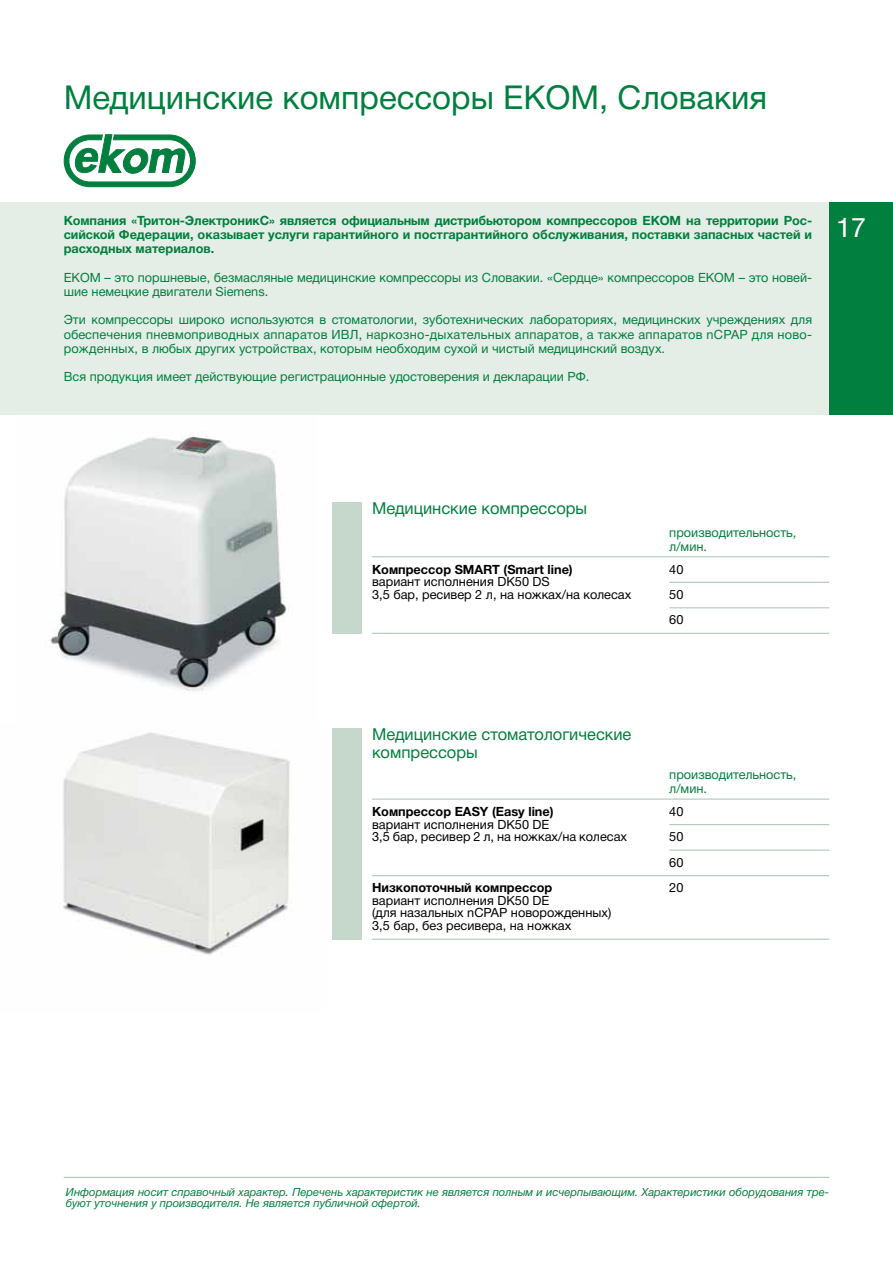
<style>
.page{position:relative;width:893px;height:1263px;background:#fff}
.page>*{position:absolute;margin:0;border:0;box-sizing:border-box;transform-origin:0 0}
.t1{font:33px "Helvetica Neue Cyr";color:#007f3e}
.t2{font:27px "Helvetica Neue Cyr";color:#fff}
.t3{font:16.5px/18px "Helvetica Neue Cyr";color:#007f3e}
.t4{font:12.75px/14.2px "Helvetica Neue Cyr";color:#007f3e}
.t5{font:12.75px/25.3px "Helvetica Neue Cyr";color:#000}
.t6{font:700 12.75px/14.2px "Helvetica Neue Cyr";color:#007f3e;text-align:justify}
.t7{font:700 12.75px "Helvetica Neue Cyr";color:#000}
.t8{font:italic 11.25px/11.2px "Helvetica Neue Cyr";color:#007f3e}
</style>
<div class="page">
<img style="left:50px;top:434px;width:239px;height:257px">
<div style="left:0;top:202px;width:829px;height:213px;background:#e5ede7"></div>
<img style="left:63px;top:732px;width:227px;height:223px">
<div style="left:829px;top:202px;width:64px;height:213px;background:#007f3e"></div>
<svg style="left:63px;top:134px;width:133px;height:53px"></svg>
<hr style="left:372px;top:798px;width:457px;height:2px;background:#b1c9b9">
<hr style="left:669px;top:849px;width:160px;height:2px;background:#b1c9b9">
<hr style="left:372px;top:875px;width:457px;height:1px;background:#b1c9b9">
<hr style="left:372px;top:939px;width:457px;height:1px;background:#b1c9b9">
<div style="left:332px;top:728px;width:29px;height:212px;background:#c6d8cc"></div>
<hr style="left:669px;top:824px;width:160px;height:1px;background:#b1c9b9">
<hr style="left:372px;top:556px;width:457px;height:1px;background:#b1c9b9">
<hr style="left:669px;top:607px;width:160px;height:1px;background:#b1c9b9">
<hr style="left:372px;top:633px;width:457px;height:1px;background:#b1c9b9">
<div style="left:332px;top:502px;width:29px;height:132px;background:#c6d8cc"></div>
<hr style="left:669px;top:582px;width:160px;height:1px;background:#b1c9b9">
<hr style="left:64px;top:1177px;width:765px;height:1px;background:#b1c9b9">
<h1 class="t1" style="left:64px;top:79px;width:705px">Медицинские компрессоры EKOM, Словакия</h1>
<p class="t6" style="left:64px;top:213px;width:750px">Компания «Тритон-ЭлектроникС» является официальным дистрибьютором компрессоров EKOM на территории Рос&shy;сийской Федерации, оказывает услуги гарантийного и постгарантийного обслуживания, поставки запасных частей и расходных материалов.</p>
<p class="t4" style="left:64px;top:270px;width:750px">EKOM – это поршневые, безмасляные медицинские компрессоры из Словакии. «Сердце» компрессоров EKOM – это новей&shy;шие немецкие двигатели Siemens.</p>
<p class="t4" style="left:64px;top:313px;width:750px;text-align:justify">Эти компрессоры широко используются в стоматологии, зуботехнических лабораториях, медицинских учреждениях для обеспечения пневмоприводных аппаратов ИВЛ, наркозно-дыхательных аппаратов, а также аппаратов nCPAP для ново&shy;рожденных, в любых других устройствах, которым необходим сухой и чистый медицинский воздух.</p>
<p class="t4" style="left:64px;top:370px;width:527px">Вся продукция имеет действующие регистрационные удостоверения и декларации РФ.</p>
<h2 class="t2" style="left:836px;top:212px;width:32px">17</h2>
<p class="t3" style="left:372px;top:499px;width:217px">Медицинские компрессоры</p>
<p class="t7" style="left:372px;top:562px;width:202px">Компрессор SMART (Smart line)</p>
<p class="t5" style="left:372px;top:576px;width:261px;line-height:12.6px">вариант исполнения DK50 DS<br>3,5 бар, ресивер 2 л, на ножках/на колесах</p>
<p class="t4" style="left:669px;top:525px;width:129px">производительность, л/мин.</p>
<p class="t5" style="left:669px;top:557px;width:16px;text-align:justify">40<br>50<br>60</p>
<p class="t3" style="left:372px;top:725px;width:261px">Медицинские стоматологические компрессоры</p>
<p class="t7" style="left:372px;top:804px;width:183px">Компрессор EASY (Easy line)</p>
<p class="t5" style="left:372px;top:818px;width:257px;line-height:12.6px">вариант исполнения DK50 DE<br>3,5 бар, ресивер 2 л, на ножках/на колесах</p>
<p class="t7" style="left:372px;top:880px;width:182px">Низкопоточный компрессор</p>
<p class="t5" style="left:372px;top:894px;width:241px;line-height:12.6px">вариант исполнения DK50 DE<br>(для назальных nCPAP новорожденных)<br>3,5 бар, без ресивера, на ножках</p>
<p class="t4" style="left:669px;top:768px;width:129px">производительность, л/мин.</p>
<p class="t5" style="left:669px;top:799px;width:16px;text-align:justify">40<br>50<br>60<br>20</p>
<p class="t8" style="left:66px;top:1186px;width:765px">Информация носит справочный характер. Перечень характеристик не является полным и исчерпывающим. Характеристики оборудования тре&shy;буют уточнения у производителя. Не является публичной офертой.</p>
</div>
